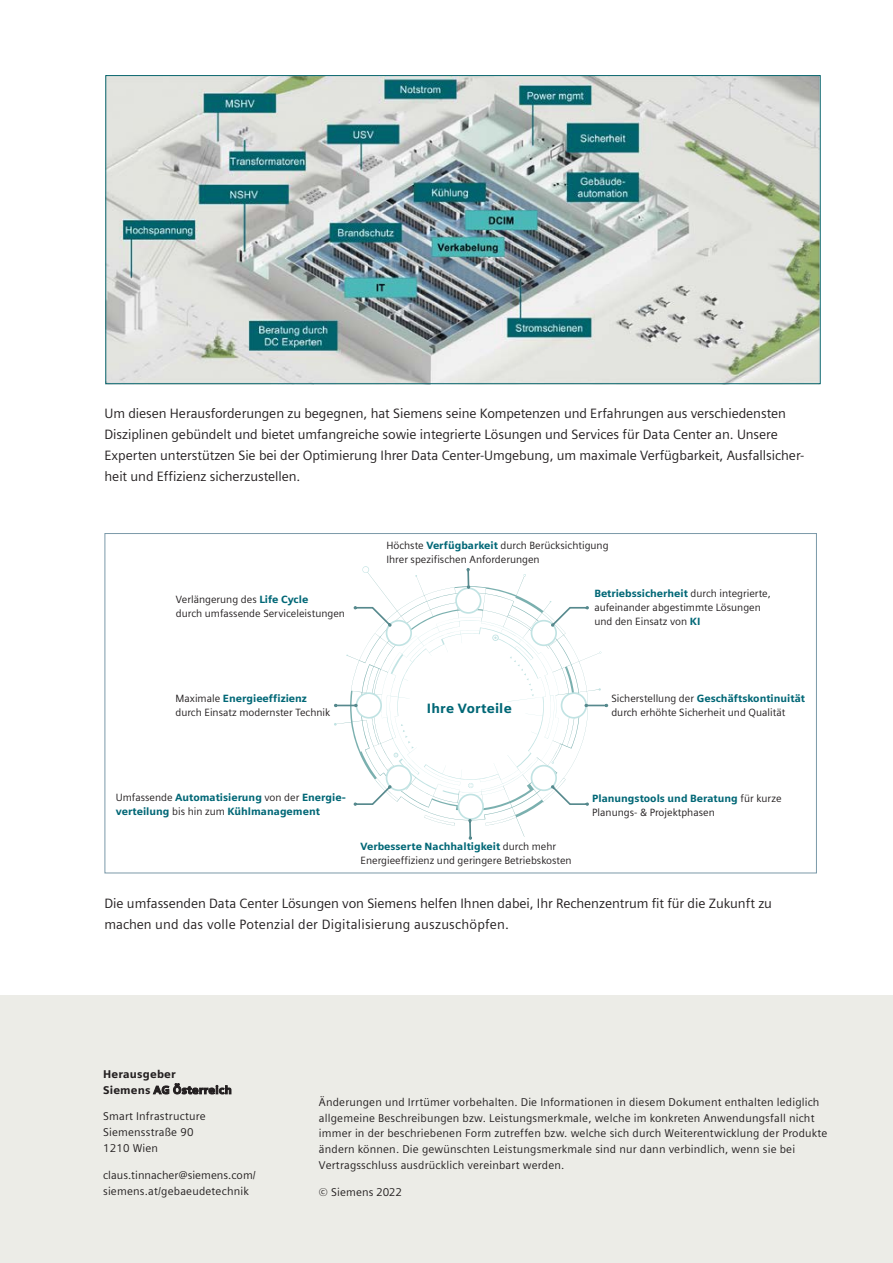
<style>
.page{position:relative;width:893px;height:1263px;background:#fff}
.page>*{position:absolute;margin:0;border:0;box-sizing:border-box;transform-origin:0 0}
.t1{font:13.5px/21px "Siemens Sans OT";letter-spacing:-.005em;color:#231f20}
.t2{font:900 13.5px "Siemens Sans OT";letter-spacing:.015em;color:#006776}
.t3{font:11.25px/15.9px "Siemens Sans";letter-spacing:.015em;color:#231f20}
.t4{font:900 11.25px/15.9px "Siemens Sans OT";letter-spacing:.015em;color:#231f20}
.t5{font:10.5px/13.6px "Siemens Sans";color:#231f20}
.t6{font:900 10.5px/13.6px "Siemens Sans";color:#006776}
.s1{font-weight:900;color:#006776}
.s2{font-weight:400;color:#231f20}
</style>
<div class="page">
<div style="left:0;top:995px;width:893px;height:268px;background:#ecece7"></div>
<img style="left:107px;top:77px;width:712px;height:305px">
<svg style="left:368px;top:573px;width:169px;height:264px"></svg>
<svg style="left:362px;top:566px;width:7px;height:7px"></svg>
<svg style="left:334px;top:601px;width:274px;height:205px"></svg>
<div style="left:456px;top:588px;width:25px;height:25px;background:#fff;border-radius:50%"></div>
<div style="left:455px;top:587px;width:26px;height:27px;border:2px solid #c1e3e3;border-radius:50%"></div>
<svg style="left:466px;top:568px;width:4px;height:21px"></svg>
<div style="left:458px;top:794px;width:25px;height:25px;background:#fff;border-radius:50%"></div>
<div style="left:458px;top:794px;width:26px;height:26px;border:2px solid #c1e3e3;border-radius:50%"></div>
<svg style="left:468px;top:819px;width:4px;height:21px"></svg>
<p class="t1" style="left:105px;top:402px;width:701px">Um diesen Herausforderungen zu begegnen, hat Siemens seine Kompetenzen und Erfahrungen aus verschiedensten Disziplinen gebündelt und bietet umfangreiche sowie integrierte Lösungen und Services für Data Center an. Unsere Experten unterstützen Sie bei der Optimierung Ihrer Data Center-Umgebung, um maximale Verfügbarkeit, Ausfallsicher&shy;heit und Effizienz sicherzustellen.</p>
<p class="t5" style="left:176px;top:592px;width:171px">Verlängerung des <span class="s1">Life Cycle<br></span>durch umfassende Serviceleistungen</p>
<p class="t5" style="left:176px;top:691px;width:156px">Maximale <span class="s1">Energieeffizienz </span>durch Einsatz modernster Technik</p>
<p class="t5" style="left:386px;top:538px;width:224px">Höchste <span class="s1">Verfügbarkeit</span> durch Berücksichtigung<br>Ihrer spezifischen Anforderungen</p>
<p class="t2" style="left:427px;top:700px;width:86px">Ihre Vorteile</p>
<p class="t5" style="left:594px;top:586px;width:178px"><span class="s1">Betriebssicherheit</span> durch integrierte, aufeinander abgestimmte Lösungen und den Einsatz von <span class="s1">KI</span></p>
<p class="t5" style="left:611px;top:691px;width:195px">Sicherstellung der <span class="s1">Geschäftskontinuität </span>durch erhöhte Sicherheit und Qualität</p>
<p class="t6" style="left:116px;top:790px;width:232px"><span class="s2">Umfassende</span> Automatisierung <span class="s2">von der</span> Energie&shy;verteilung <span class="s2">bis hin zum</span> Kühlmanagement</p>
<p class="t5" style="left:360px;top:839px;width:213px"><span class="s1">Verbesserte Nachhaltigkeit</span> durch mehr<br>Energieeffizienz und geringere Betriebskosten</p>
<p class="t5" style="left:592px;top:791px;width:191px"><span class="s1">Planungstools und Beratung</span> für kurze<br>Planungs- &amp; Projektphasen</p>
<p class="t1" style="left:105px;top:893px;width:669px">Die umfassenden Data Center Lösungen von Siemens helfen Ihnen dabei, Ihr Rechenzentrum fit für die Zukunft zu machen und das volle Potenzial der Digitalisierung auszuschöpfen.</p>
<p class="t4" style="left:103px;top:1066px;width:130px">Herausgeber<br>Siemens AG Österreich</p>
<p class="t3" style="left:103px;top:1108px;width:104px">Smart Infrastructure<br>Siemensstraße 90<br>1210 Wien</p>
<p class="t3" style="left:103px;top:1166px;width:154px">claus.tinnacher@siemens.com/ siemens.at/gebaeudetechnik</p>
<p class="t3" style="left:319px;top:1093px;width:510px">Änderungen und Irrtümer vorbehalten. Die Informationen in diesem Dokument enthalten lediglich allgemeine Beschreibungen bzw. Leistungsmerkmale, welche im konkreten Anwendungsfall nicht immer in der beschriebenen Form zutreffen bzw. welche sich durch Weiterentwicklung der Produkte ändern können. Die gewünschten Leistungsmerkmale sind nur dann verbindlich, wenn sie bei Vertragsschluss ausdrücklich vereinbart werden.</p>
<p class="t3" style="left:319px;top:1183px;width:85px">© Siemens 2022</p>
</div>
